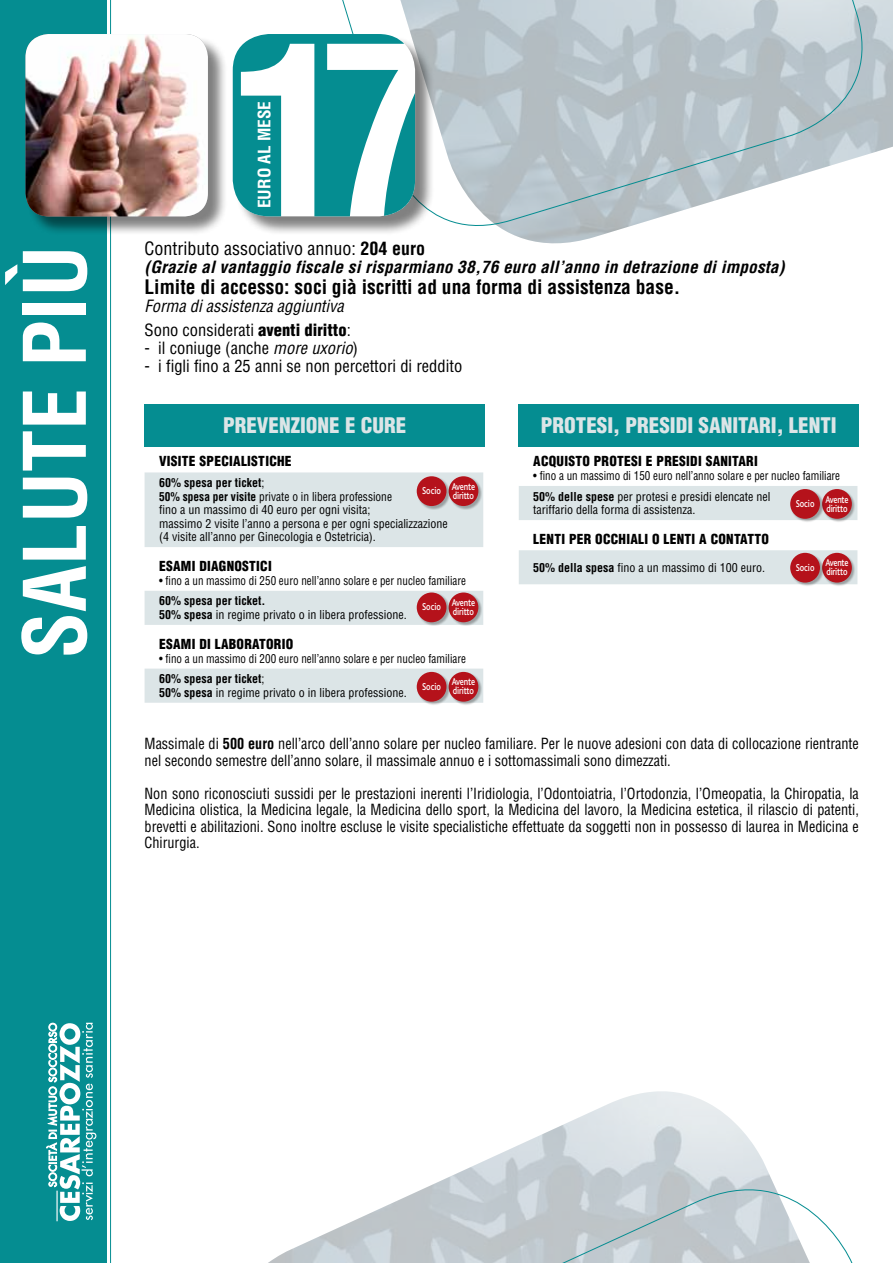
<style>
.page{position:relative;width:893px;height:1263px;background:#fff}
.page>*{position:absolute;margin:0;border:0;box-sizing:border-box;transform-origin:0 0}
.t1{font:700 condensed 84px "Helvetica LT Std";color:#fff}
.t2{font:900 condensed 21px "Helvetica LT Std";color:#dce5e7}
.t3{font:700 condensed 19.5px "Helvetica LT Std";color:#000}
.t4{font:condensed 18px "Helvetica LT Std";color:#000}
.t5{font:700 condensed 16.8px "Helvetica LT Std";color:#fff}
.t6{font:italic 700 condensed 16.5px "Helvetica LT Std";letter-spacing:.01em;color:#000;scale:1.05 1}
.t7{font:condensed 16.5px "Helvetica LT Std";color:#000}
.t8{font:italic condensed 16.5px/24px "Helvetica LT Std";color:#000}
.t9{font:condensed 15px/16.5px "Helvetica LT Std";color:#000;scale:.95 1}
.t10{font:900 condensed 13.5px "Helvetica LT Std";letter-spacing:.02em;color:#000}
.t11{font:condensed 12px/13.5px "Helvetica LT Std";color:#000}
.t12{font:condensed 12px/20.5px "Helvetica LT Std";color:#000;scale:.92 1}
.t13{font:500 10.5px/9px "Bliss";letter-spacing:-.02em;color:#fff;scale:.8 1}
.s1{font-weight:700}
.s2{font-style:normal}
.s3{font-weight:900;font-style:normal}
.s4{font-style:italic}
</style>
<div class="page">
<img style="left:502px;top:1091px;width:257px;height:62px">
<svg style="left:268px;top:1153px;width:585px;height:110px"></svg>
<img style="left:886px;top:0;width:7px;height:149px">
<div style="left:0;top:0;width:106px;height:1263px;background:#058d91"></div>
<hr style="left:110px;top:0;width:1px;height:1263px;background:#058d91">
<svg style="left:46px;top:1023px;width:50px;height:198px"></svg>
<div style="left:27px;top:36px;width:201px;height:200px;background:#000;opacity:.5"></div>
<img style="left:26px;top:34px;width:182px;height:182px">
<svg style="left:342px;top:0;width:544px;height:244px"></svg>
<div style="left:234px;top:36px;width:201px;height:200px;background:#000;opacity:.5"></div>
<svg style="left:233px;top:34px;width:182px;height:182px"></svg>
<div style="left:145px;top:404px;width:340px;height:42px;background:#058d91"></div>
<div style="left:519px;top:404px;width:340px;height:42px;background:#058d91"></div>
<svg style="left:145px;top:472px;width:338px;height:231px;fill:#dce5e7"></svg>
<div style="left:449px;top:476px;width:33px;height:34px;background:#000;opacity:.3"></div>
<div style="left:449px;top:476px;width:29px;height:30px;background:#b5121b;border-radius:50%"></div>
<svg style="left:519px;top:486px;width:338px;height:98px"></svg>
<div style="left:417px;top:476px;width:33px;height:34px;background:#000;opacity:.3"></div>
<div style="left:417px;top:476px;width:29px;height:30px;background:#b5121b;border-radius:50%"></div>
<div style="left:449px;top:593px;width:33px;height:33px;background:#000;opacity:.3"></div>
<div style="left:449px;top:592px;width:29px;height:30px;background:#b5121b;border-radius:50%"></div>
<div style="left:417px;top:593px;width:33px;height:33px;background:#000;opacity:.3"></div>
<div style="left:417px;top:592px;width:29px;height:30px;background:#b5121b;border-radius:50%"></div>
<div style="left:449px;top:672px;width:33px;height:33px;background:#000;opacity:.3"></div>
<div style="left:449px;top:672px;width:29px;height:30px;background:#b5121b;border-radius:50%"></div>
<div style="left:417px;top:672px;width:33px;height:33px;background:#000;opacity:.3"></div>
<div style="left:417px;top:672px;width:29px;height:30px;background:#b5121b;border-radius:50%"></div>
<div style="left:822px;top:489px;width:34px;height:34px;background:#000;opacity:.3"></div>
<div style="left:822px;top:489px;width:30px;height:30px;background:#b5121b;border-radius:50%"></div>
<div style="left:790px;top:489px;width:34px;height:34px;background:#000;opacity:.3"></div>
<div style="left:790px;top:489px;width:30px;height:30px;background:#b5121b;border-radius:50%"></div>
<div style="left:822px;top:553px;width:34px;height:33px;background:#000;opacity:.3"></div>
<div style="left:822px;top:553px;width:30px;height:30px;background:#b5121b;border-radius:50%"></div>
<div style="left:790px;top:553px;width:34px;height:33px;background:#000;opacity:.3"></div>
<div style="left:790px;top:553px;width:30px;height:30px;background:#b5121b;border-radius:50%"></div>
<h1 class="t1" style="left:3px;top:659px;width:415px;rotate:-90deg">SALUTE PIÙ</h1>
<p class="t5" style="left:254px;top:208px;width:109px;rotate:-90deg">EURO AL MESE</p>
<p class="t4" style="left:145px;top:237px;width:282px">Contributo associativo annuo: <span class="s1">204 euro</span></p>
<p class="t6" style="left:145px;top:257px;width:611px">(Grazie al vantaggio fiscale si risparmiano 38,76 euro all’anno in detrazione di imposta)</p>
<h3 class="t3" style="left:145px;top:275px;width:537px">Limite di accesso: soci già iscritti ad una forma di assistenza base.</h3>
<p class="t8" style="left:145px;top:294px;width:208px">Forma di assistenza aggiuntiva<br><span class="s2">Sono considerati</span> <span class="s3">aventi diritto</span><span class="s2">:</span></p>
<p class="t7" style="left:145px;top:338px;width:215px">- il coniuge (anche <span class="s4">more uxorio</span>)</p>
<p class="t7" style="left:145px;top:356px;width:319px">- i figli fino a 25 anni se non percettori di reddito</p>
<h2 class="t2" style="left:223px;top:412px;width:185px">PREVENZIONE E CURE</h2>
<p class="t10" style="left:159px;top:453px;width:134px">VISITE SPECIALISTICHE</p>
<p class="t11" style="left:159px;top:476px;width:290px"><span class="s1">60% spesa per ticket</span>;<br><span class="s1">50% spesa per visite</span> private o in libera professione<br>fino a un massimo di 40 euro per ogni visita;<br>massimo 2 visite l’anno a persona e per ogni specializzazione (4 visite all’anno per Ginecologia e Ostetricia).</p>
<p class="t10" style="left:159px;top:558px;width:114px">ESAMI DIAGNOSTICI</p>
<p class="t12" style="left:159px;top:570px;width:335px">• fino a un massimo di 250 euro nell’anno solare e per nucleo familiare</p>
<p class="t11" style="left:159px;top:594px;width:249px"><span class="s1">60% spesa per ticket.<br>50% spesa</span> in regime privato o in libera professione.</p>
<p class="t10" style="left:159px;top:636px;width:136px">ESAMI DI LABORATORIO</p>
<p class="t12" style="left:159px;top:648px;width:335px">• fino a un massimo di 200 euro nell’anno solare e per nucleo familiare<br><span class="s1">60% spesa per ticket</span>;</p>
<p class="t11" style="left:159px;top:685px;width:249px"><span class="s1">50% spesa</span> in regime privato o in libera professione.</p>
<p class="t13" style="left:452px;top:482px;width:30px">Avente diritto</p>
<p class="t13" style="left:422px;top:486px;width:25px">Socio</p>
<p class="t13" style="left:452px;top:598px;width:30px">Avente diritto</p>
<p class="t13" style="left:422px;top:603px;width:25px">Socio</p>
<p class="t13" style="left:452px;top:678px;width:30px">Avente diritto</p>
<p class="t13" style="left:422px;top:682px;width:25px">Socio</p>
<h2 class="t2" style="left:541px;top:412px;width:297px">PROTESI, PRESIDI SANITARI, LENTI</h2>
<p class="t10" style="left:533px;top:453px;width:226px">ACQUISTO PROTESI E PRESIDI SANITARI</p>
<p class="t12" style="left:533px;top:465px;width:335px">• fino a un massimo di 150 euro nell’anno solare e per nucleo familiare<br><span class="s1">50% delle spese</span> per protesi e presidi elencate nel</p>
<p class="t11" style="left:533px;top:503px;width:164px">tariffario della forma di assistenza.</p>
<p class="t10" style="left:533px;top:531px;width:237px">LENTI PER OCCHIALI O LENTI A CONTATTO</p>
<p class="t11" style="left:533px;top:560px;width:233px"><span class="s1">50% della spesa</span> fino a un massimo di 100 euro.</p>
<p class="t13" style="left:825px;top:495px;width:30px">Avente diritto</p>
<p class="t13" style="left:796px;top:499px;width:25px">Socio</p>
<p class="t13" style="left:825px;top:559px;width:30px">Avente diritto</p>
<p class="t13" style="left:796px;top:563px;width:25px">Socio</p>
<p class="t9" style="left:145px;top:735px;width:753px">Massimale di <span class="s1">500 euro</span> nell’arco dell’anno solare per nucleo familiare. Per le nuove adesioni con data di collocazione rientrante nel secondo semestre dell’anno solare, il massimale annuo e i sottomassimali sono dimezzati.</p>
<p class="t9" style="left:145px;top:785px;width:753px;text-align:justify">Non sono riconosciuti sussidi per le prestazioni inerenti l’Iridiologia, l’Odontoiatria, l’Ortodonzia, l’Omeopatia, la Chiropatia, la Medicina olistica, la Medicina legale, la Medicina dello sport, la Medicina del lavoro, la Medicina estetica, il rilascio di patenti, brevetti e abilitazioni. Sono inoltre escluse le visite specialistiche effettuate da soggetti non in possesso di laurea in Medicina e Chirurgia.</p>
</div>
